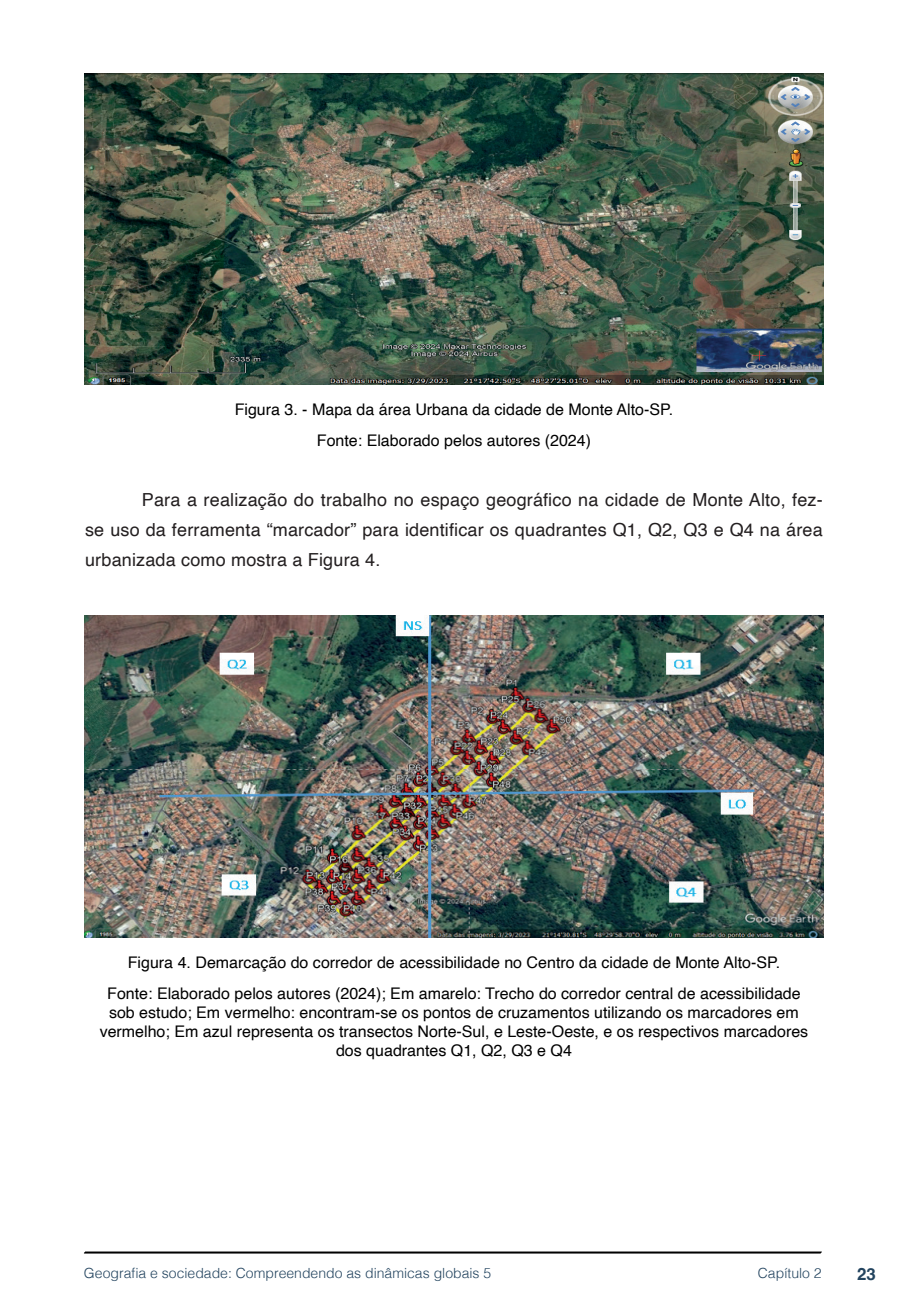
<style>
.page{position:relative;width:908px;height:1304px;background:#fff}
.page>*{position:absolute;margin:0;border:0;box-sizing:border-box;transform-origin:0 0}
.txt{font:18px/30px "Helvetica";letter-spacing:.01em;color:#231f20;text-align:justify}
.t1{font:700 16.8px "Helvetica";color:#23445f}
.imagens_graf_tab{font:16px/19.2px "Helvetica";color:#000;text-align:center}
.t2{font:300 14px "Helvetica";color:#23445f}
</style>
<div class="page">
<svg style="left:84px;top:1251px;width:737px;height:3px;background:#515151"></svg>
<img style="left:84px;top:74px;width:739px;height:310px">
<img style="left:84px;top:616px;width:739px;height:322px">
<p class="imagens_graf_tab" style="left:234px;top:400px;width:440px">Figura 3. - Mapa da área Urbana da cidade de Monte Alto-SP.</p>
<p class="imagens_graf_tab" style="left:317px;top:431px;width:275px">Fonte: Elaborado pelos autores (2024)</p>
<p class="txt" style="left:85px;top:485px;width:738px;text-indent:57px">Para a realização do trabalho no espaço geográfico na cidade de Monte Alto, fez&shy;se uso da ferramenta “marcador” para identificar os quadrantes Q1, Q2, Q3 e Q4 na área urbanizada como mostra a Figura 4.</p>
<p class="imagens_graf_tab" style="left:128px;top:953px;width:653px">Figura 4. Demarcação do corredor de acessibilidade no Centro da cidade de Monte Alto-SP.</p>
<p class="imagens_graf_tab" style="left:100px;top:984px;width:709px">Fonte: Elaborado pelos autores (2024); Em amarelo: Trecho do corredor central de acessibilidade sob estudo; Em vermelho: encontram-se os pontos de cruzamentos utilizando os marcadores em vermelho; Em azul representa os transectos Norte-Sul, e Leste-Oeste, e os respectivos marcadores dos quadrantes Q1, Q2, Q3 e Q4</p>
<p class="t2" style="left:84px;top:1261px;width:408px">Geografia e sociedade: Compreendendo as dinâmicas globais 5</p>
<p class="t2" style="left:757px;top:1261px;width:65px">Capítulo 2</p>
<p class="t1" style="left:856px;top:1264px;width:20px">23</p>
</div>
